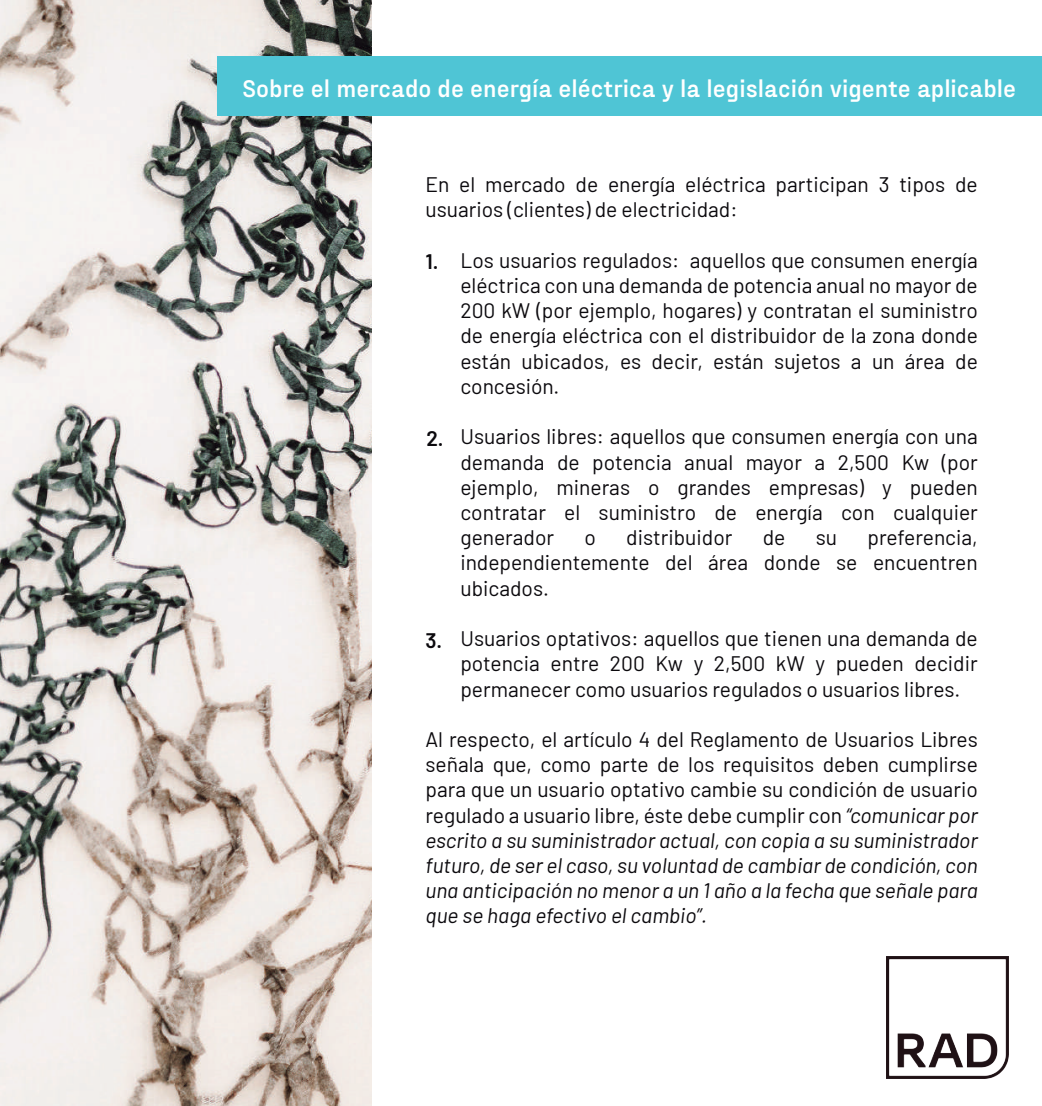
<style>
.page{position:relative;width:1042px;height:1106px;background:#fff}
.page>*{position:absolute;margin:0;border:0;box-sizing:border-box;transform-origin:0 0}
.t1{font:700 24.5px "Fraktion Sans";color:#fff}
.t2{font:21px/25.2px "Barlow";color:#0b090d;text-align:justify}
.t3{font:italic 21px/25.2px "Barlow";color:#0b090d;text-align:justify}
.t4{font:600 21px "Barlow";color:#0b090d}
.s1{font-style:normal}
</style>
<div class="page">
<img style="left:0;top:0;width:372px;height:1105px">
<img style="left:886px;top:956px;width:123px;height:121px">
<div style="left:218px;top:56px;width:824px;height:59px;background:#4fc5d5"></div>
<p class="t1" style="left:243px;top:68px;width:775px">Sobre el mercado de energía eléctrica y la legislación vigente aplicable</p>
<p class="t2" style="left:425px;top:170px;width:554px">En el mercado de energía eléctrica participan 3 tipos de usuarios (clientes) de electricidad:</p>
<p class="t2" style="left:460px;top:246px;width:519px">Los usuarios regulados: aquellos que consumen energía eléctrica con una demanda de potencia anual no mayor de 200 kW (por ejemplo, hogares) y contratan el suministro de energía eléctrica con el distribuidor de la zona donde están ubicados, es decir, están sujetos a un área de concesión.</p>
<p class="t2" style="left:460px;top:422px;width:519px">Usuarios libres: aquellos que consumen energía con una demanda de potencia anual mayor a 2,500 Kw (por ejemplo, mineras o grandes empresas) y pueden contratar el suministro de energía con cualquier generador</p>
<p class="t4" style="left:425px;top:246px;width:15px">1.</p>
<p class="t4" style="left:426px;top:422px;width:19px">2.</p>
<p class="t2" style="left:460px;top:523px;width:519px;text-indent:407px">preferencia, independientemente del área donde se encuentren ubicados.</p>
<p class="t2" style="left:460px;top:624px;width:519px">Usuarios optativos: aquellos que tienen una demanda de potencia entre 200 Kw y 2,500 kW y pueden decidir permanecer como usuarios regulados o usuarios libres.</p>
<p class="t3" style="left:425px;top:725px;width:554px"><span class="s1">Al respecto, el artículo 4 del Reglamento de Usuarios Libres señala que, como parte de los requisitos deben cumplirse para que un usuario optativo cambie su condición de usuario regulado a usuario libre, éste debe cumplir con</span> “comunicar por escrito a su suministrador actual, con copia a su suministrador futuro, de ser el caso, su voluntad de cambiar de condición, con una anticipación no menor a un 1 año a la fecha que señale para que se haga efectivo el cambio”.</p>
<p class="t2" style="left:584px;top:523px;width:13px">o</p>
<p class="t2" style="left:626px;top:523px;width:108px">distribuidor</p>
<p class="t2" style="left:763px;top:523px;width:24px">de</p>
<p class="t2" style="left:816px;top:523px;width:23px">su</p>
<p class="t4" style="left:425px;top:625px;width:18px">3.</p>
</div>
